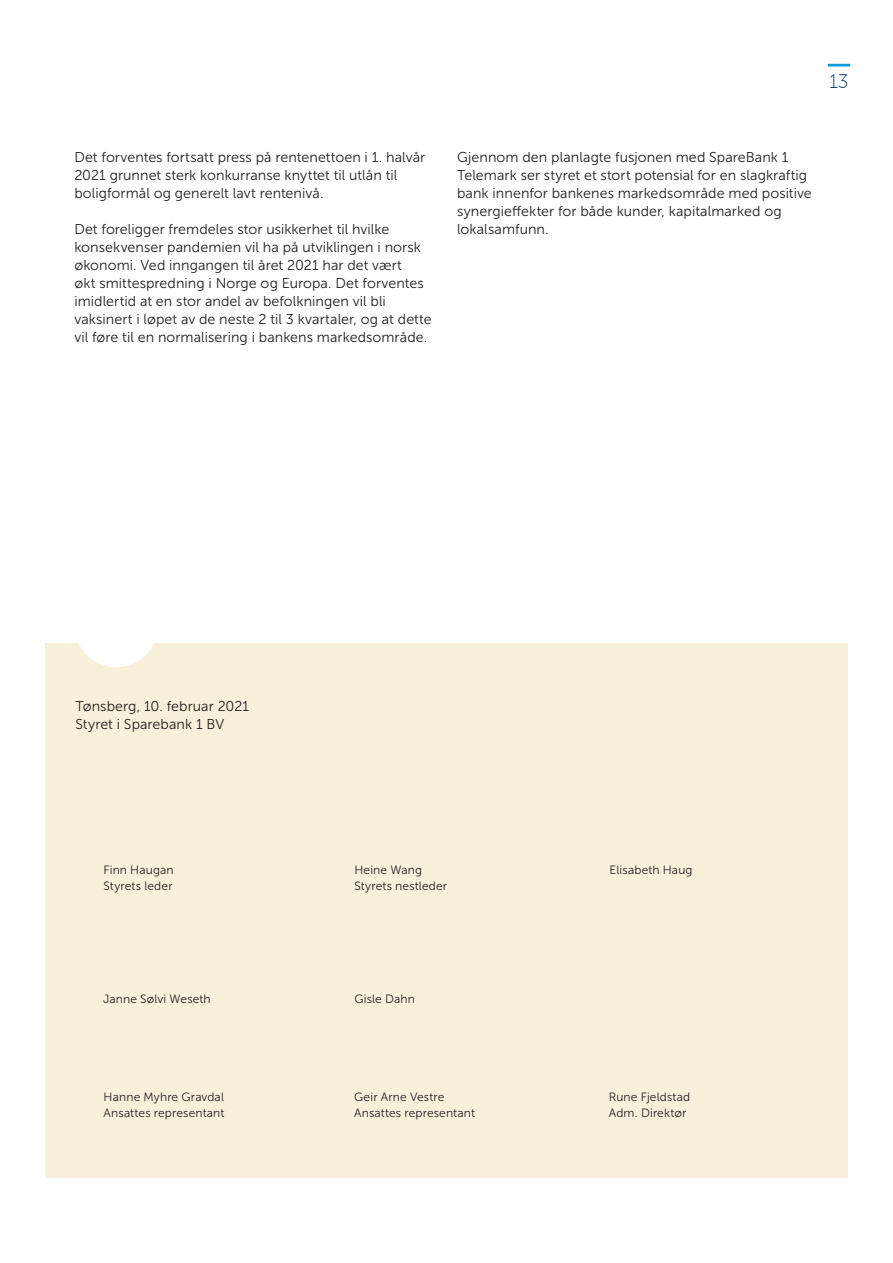
<style>
.page{position:relative;width:893px;height:1263px;background:#fff}
.page>*{position:absolute;margin:0;border:0;box-sizing:border-box;transform-origin:0 0}
.t1{font:19.5px "Museo Sans Rounded 100";color:#083879}
.t2{font:14.25px/18px "Museo Sans 300";letter-spacing:.005em;color:#231f20}
.t3{font:12px/15.8px "Museo Sans 300";letter-spacing:.01em;color:#231f20}
</style>
<div class="page">
<hr style="left:828px;top:64px;width:22px;height:3px;background:#069ad9">
<div style="left:45px;top:643px;width:803px;height:535px;background:#f7f1db"></div>
<div style="left:74px;top:583px;width:84px;height:84px;background:#fff;border-radius:50%"></div>
<p class="t2" style="left:74px;top:148px;width:352px">Det forventes fortsatt press på rentenettoen i 1. halvår<br>2021 grunnet sterk konkurranse knyttet til utlån til boligformål og generelt lavt rentenivå.</p>
<p class="t2" style="left:74px;top:220px;width:359px">Det foreligger fremdeles stor usikkerhet til hvilke konsekvenser pandemien vil ha på utviklingen i norsk økonomi. Ved inngangen til året 2021 har det vært<br>økt smittespredning i Norge og Europa. Det forventes imidlertid at en stor andel av befolkningen vil bli vaksinert i løpet av de neste 2 til 3 kvartaler, og at dette vil føre til en normalisering i bankens markedsområde.</p>
<h1 class="t1" style="left:829px;top:71px;width:21px">13</h1>
<p class="t2" style="left:457px;top:148px;width:356px">Gjennom den planlagte fusjonen med SpareBank 1<br>Telemark ser styret et stort potensial for en slagkraftig bank innenfor bankenes markedsområde med positive synergieffekter for både kunder, kapitalmarked og lokalsamfunn.</p>
<p class="t2" style="left:75px;top:697px;width:175px">Tønsberg, 10. februar 2021<br>Styret i Sparebank 1 BV</p>
<p class="t3" style="left:354px;top:862px;width:94px">Heine Wang<br>Styrets nestleder</p>
<p class="t3" style="left:104px;top:862px;width:72px">Finn Haugan<br>Styrets leder</p>
<p class="t3" style="left:610px;top:862px;width:84px">Elisabeth Haug</p>
<p class="t3" style="left:103px;top:991px;width:109px">Janne Sølvi Weseth</p>
<p class="t3" style="left:354px;top:991px;width:62px">Gisle Dahn</p>
<p class="t3" style="left:104px;top:1089px;width:122px">Hanne Myhre Gravdal<br>Ansattes representant</p>
<p class="t3" style="left:354px;top:1089px;width:122px">Geir Arne Vestre<br>Ansattes representant</p>
<p class="t3" style="left:609px;top:1089px;width:83px">Rune Fjeldstad<br>Adm. Direktør</p>
</div>
